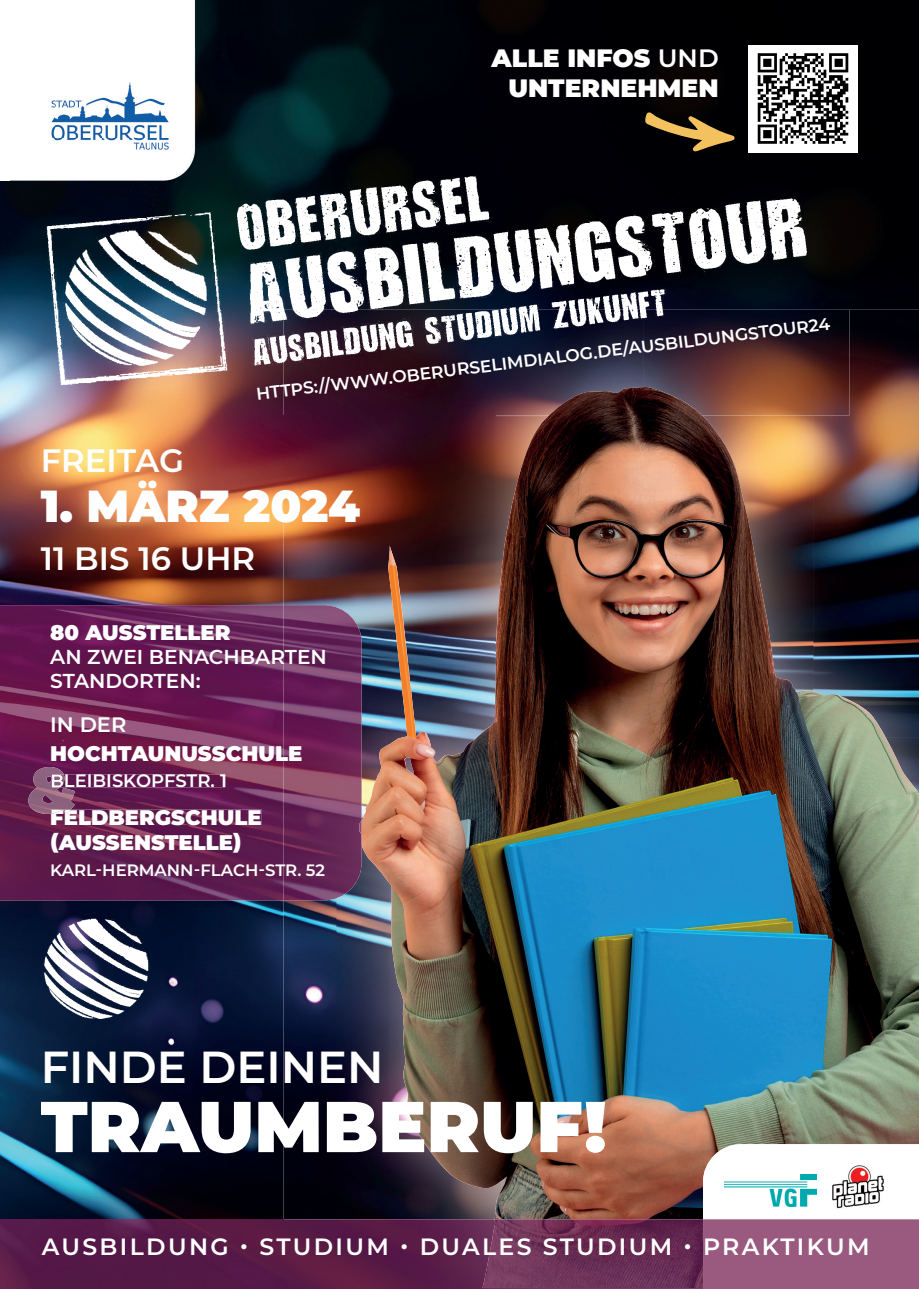
<style>
.page{position:relative;width:919px;height:1289px;background:#fff}
.page>*{position:absolute;margin:0;border:0;box-sizing:border-box;transform-origin:0 0}
.t1{font:900 71.7px "Montserrat";color:#fff}
.t2{font:600 44.85px "Montserrat";color:#fff}
.t3{font:900 44.85px "Montserrat";color:#fff}
.t4{font:600 32.25px "Montserrat";color:#fff}
.t5{font:900 25.05px/30.2px "Montserrat";color:#fff;text-align:right}
.t6{font:600 23.55px "Montserrat";letter-spacing:.1em;color:#fff}
.t7{font:900 21.15px/25.3px "Montserrat";color:#fff}
.t8{font:600 21px "Montserrat";color:#fff}
.t9{font:600 20.1px/24.2px "Montserrat";color:#fff}
.t10{font:600 18px "Montserrat";color:#fff}
.t11{font:600 17.1px "Montserrat";color:#fff}
.t12{font:600 16.5px "Montserrat";color:#fff}
.s1{font-weight:600}
</style>
<div class="page">
<img style="left:0;top:0;width:918px;height:1219px">
<img style="left:813px;top:310px;width:105px;height:428px">
<img style="left:283px;top:415px;width:113px;height:215px">
<img style="left:702px;top:415px;width:111px;height:55px">
<img style="left:736px;top:470px;width:77px;height:161px">
<img style="left:361px;top:630px;width:134px;height:161px">
<img style="left:768px;top:630px;width:45px;height:62px">
<img style="left:885px;top:737px;width:33px;height:57px">
<img style="left:336px;top:791px;width:53px;height:428px">
<img style="left:283px;top:900px;width:53px;height:319px">
<img style="left:389px;top:882px;width:53px;height:337px">
<img style="left:442px;top:1165px;width:65px;height:54px">
<img style="left:396px;top:415px;width:306px;height:347px">
<img style="left:9px;top:49px;width:840px;height:366px">
<img style="left:41px;top:912px;width:109px;height:110px;border-radius:55px">
<img style="left:0;top:1219px;width:703px;height:69px">
<img style="left:482px;top:1219px;width:221px;height:68px">
<svg style="left:703px;top:1144px;width:215px;height:144px"></svg>
<svg style="left:645px;top:112px;width:89px;height:40px;background:#524121"></svg>
<img style="left:830px;top:1163px;width:55px;height:46px">
<img style="left:724px;top:1174px;width:92px;height:31px">
<div style="left:748px;top:45px;width:109px;height:107px;background:#fff"></div>
<svg style="left:757px;top:53px;width:92px;height:91px"></svg>
<img style="left:10px;top:0;width:187px;height:46px">
<img style="left:10px;top:46px;width:39px;height:3px">
<img style="left:49px;top:46px;width:148px;height:3px">
<img style="left:0;top:180px;width:9px;height:4px">
<img style="left:9px;top:49px;width:188px;height:135px">
<div style="left:0;top:0;width:194px;height:12px;background:#fff"></div>
<div style="left:0;top:0;width:10px;height:180px;background:#fff"></div>
<img style="left:0;top:605px;width:361px;height:295px">
<img style="left:359px;top:820px;width:2px;height:25px">
<img style="left:51px;top:809px;width:211px;height:16px">
<img style="left:75px;top:774px;width:150px;height:13px">
<img style="left:28px;top:767px;width:47px;height:47px">
<img style="left:51px;top:809px;width:20px;height:4px">
<svg style="left:52px;top:774px;width:12px;height:13px"></svg>
<p class="t5" style="left:491px;top:41px;width:228px">ALLE INFOS <span class="s1">UND<br></span>UNTERNEHMEN</p>
<h3 class="t4" style="left:41px;top:437px;width:145px">FREITAG</h3>
<p class="t11" style="left:255px;top:382px;width:579px;rotate:-7deg">HTTPS://WWW.OBERURSELIMDIALOG.DE/AUSBILDUNGSTOUR24</p>
<h2 class="t3" style="left:41px;top:472px;width:321px">1. MÄRZ 2024</h2>
<h3 class="t4" style="left:41px;top:535px;width:216px">11 BIS 16 UHR</h3>
<p class="t7" style="left:50px;top:618px;width:182px">80 AUSSTELLER</p>
<p class="t9" style="left:50px;top:644px;width:278px">AN ZWEI BENACHBARTEN<br>STANDORTEN:</p>
<p class="t8" style="left:50px;top:709px;width:78px">IN DER</p>
<p class="t7" style="left:50px;top:739px;width:253px">HOCHTAUNUSSCHULE</p>
<p class="t10" style="left:50px;top:768px;width:178px">BLEIBISKOPFSTR. 1</p>
<p class="t7" style="left:50px;top:803px;width:213px">FELDBERGSCHULE (AUSSENSTELLE)</p>
<p class="t12" style="left:50px;top:858px;width:276px">KARL-HERMANN-FLACH-STR. 52</p>
<h2 class="t2" style="left:41px;top:1035px;width:344px">FINDE DEINEN</h2>
<h1 class="t1" style="left:41px;top:1072px;width:567px">TRAUMBERUF!</h1>
<p class="t6" style="left:42px;top:1229px;width:829px">AUSBILDUNG • STUDIUM • DUALES STUDIUM • PRAKTIKUM</p>
</div>
